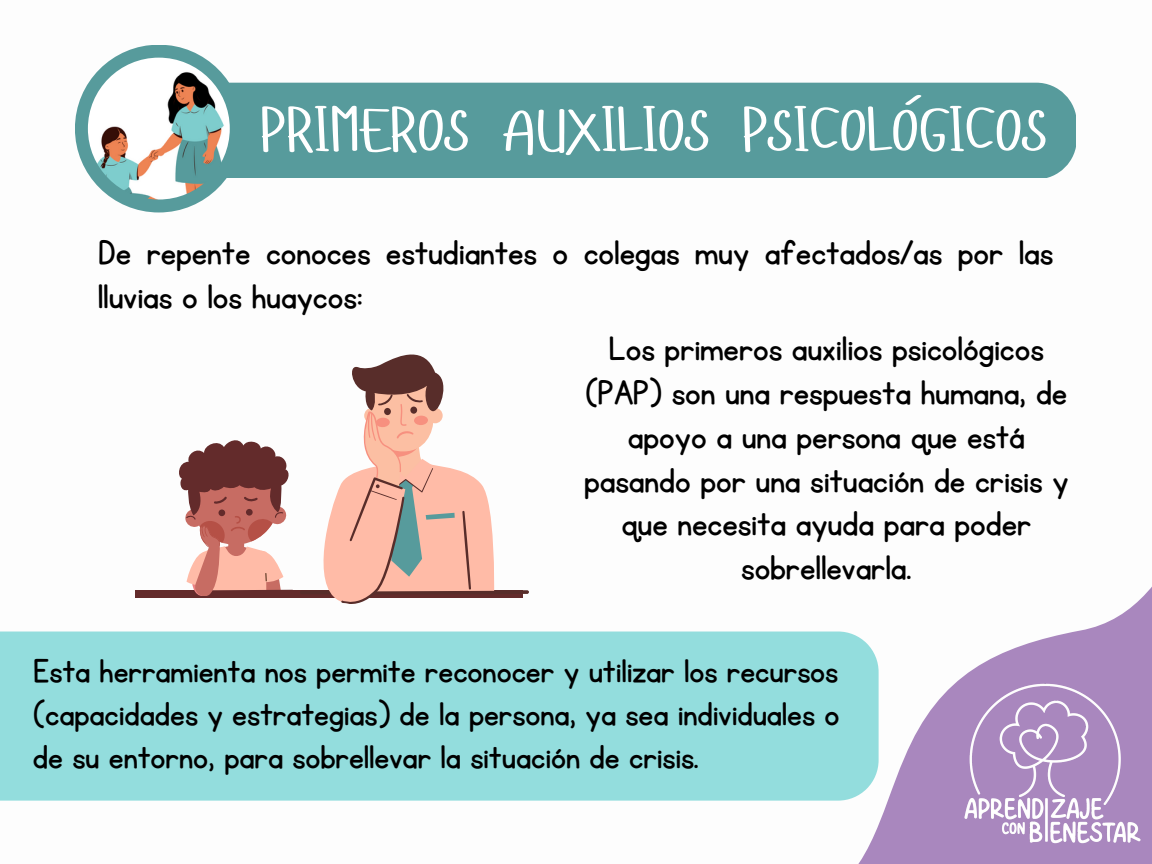
<style>
.page{position:relative;width:1152px;height:864px;background:#fff}
.page>*{position:absolute;margin:0;border:0;box-sizing:border-box;transform-origin:0 0}
.t1{font:62.4px "Hangyaboly";color:#fff}
.t2{font:39.9px/43.8px "KG Primary Penmanship";letter-spacing:-.005em;color:#000}
.t3{font:38.4px/42.8px "KG Primary Penmanship";letter-spacing:-.005em;color:#000;text-align:justify}
</style>
<div class="page">
<div style="left:227px;top:83px;width:849px;height:95px;background:#579b9c"></div>
<div style="left:75px;top:45px;width:168px;height:167px;background:#579b9c;border-radius:50%"></div>
<img style="left:88px;top:58px;width:142px;height:142px;border-radius:50%">
<div style="left:136px;top:591px;width:387px;height:7px;background:#632b2b"></div>
<svg style="left:300px;top:354px;width:229px;height:250px"></svg>
<div style="left:410px;top:406px;width:7px;height:8px;background:#582d2a;border-radius:50%"></div>
<div style="left:384px;top:408px;width:7px;height:7px;background:#582d2a;border-radius:50%"></div>
<svg style="left:176px;top:440px;width:118px;height:156px"></svg>
<div style="left:0;top:632px;width:548px;height:169px;background:#93dddd"></div>
<svg style="left:548px;top:586px;width:604px;height:278px"></svg>
<img style="left:954px;top:664px;width:198px;height:198px">
<h1 class="t1" style="left:260px;top:89px;width:790px">PRIMEROS AUXILIOS PSICOLÓGICOS</h1>
<p class="t2" style="left:98px;top:232px;width:957px">De repente conoces estudiantes o colegas muy afectados/as por las lluvias o los huaycos:</p>
<p class="t2" style="left:584px;top:328px;width:486px;text-align:center">Los primeros auxilios psicológicos (PAP) son una respuesta humana, de apoyo a una persona que está pasando por una situación de crisis y que necesita ayuda para poder sobrellevarla.</p>
<p class="t3" style="left:33px;top:651px;width:808px">Esta herramienta nos permite reconocer y utilizar los recursos (capacidades y estrategias) de la persona, ya sea individuales o de su entorno, para sobrellevar la situación de crisis.</p>
</div>
